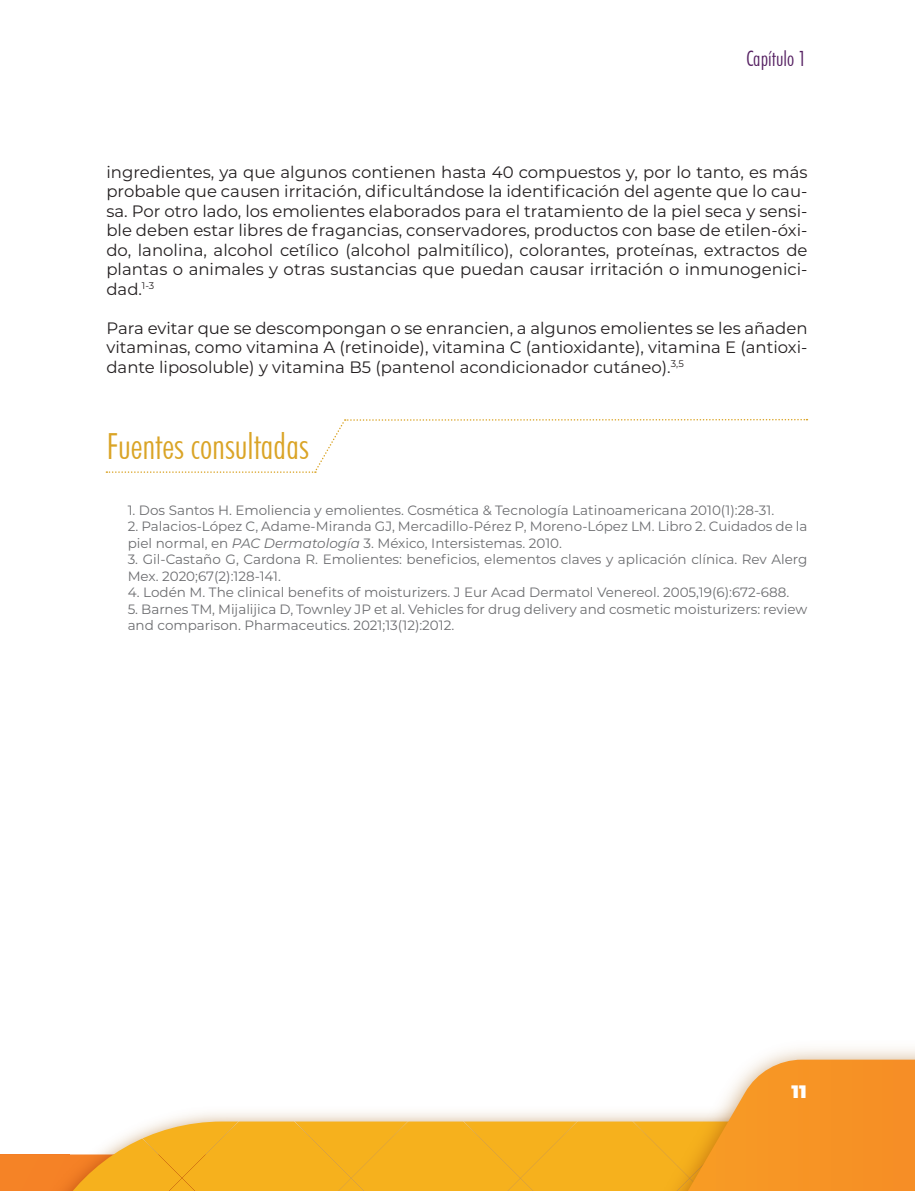
<style>
.page{position:relative;width:915px;height:1191px;background:#fff}
.page>*{position:absolute;margin:0;border:0;box-sizing:border-box;transform-origin:0 0}
.t1{font:300 condensed 36px "Futura BT";color:#daa426}
.t2{font:300 condensed 21px "Futura BT";color:#552062}
.t3{font:900 18px "Montserrat";color:#fff}
.t4{font:16.5px/19.5px "Montserrat";color:#231f20;text-align:justify}
.t5{font:13.5px/16.5px "Montserrat";color:#6c6d70}
.s1{font-style:italic}
</style>
<div class="page">
<svg style="left:0;top:1121px;width:509px;height:70px;background:#f6b63d"></svg>
<svg style="left:509px;top:1059px;width:405px;height:132px"></svg>
<svg style="left:106px;top:419px;width:701px;height:54px"></svg>
<p class="t2" style="left:746px;top:46px;width:62px">Capítulo 1</p>
<p class="t4" style="left:106px;top:161px;width:702px">ingredientes, ya que algunos contienen hasta 40 compuestos y, por lo tanto, es más probable que causen irritación, dificultándose la identificación del agente que lo cau&shy;sa. Por otro lado, los emolientes elaborados para el tratamiento de la piel seca y sensi&shy;ble deben estar libres de fragancias, conservadores, productos con base de etilen-óxi&shy;do, lanolina, alcohol cetílico (alcohol palmitílico), colorantes, proteínas, extractos de plantas o animales y otras sustancias que puedan causar irritación o inmunogenici&shy;dad.<sup>1-3</sup></p>
<p class="t4" style="left:106px;top:317px;width:702px">Para evitar que se descompongan o se enrancien, a algunos emolientes se les añaden vitaminas, como vitamina A (retinoide), vitamina C (antioxidante), vitamina E (antioxi&shy;dante liposoluble) y vitamina B5 (pantenol acondicionador cutáneo).<sup>3,5</sup></p>
<h1 class="t1" style="left:106px;top:424px;width:203px">Fuentes consultadas</h1>
<p class="t5" style="left:128px;top:501px;width:648px">1. Dos Santos H. Emoliencia y emolientes. Cosmética &amp; Tecnología Latinoamericana 2010(1):28-31.</p>
<p class="t5" style="left:128px;top:517px;width:681px">2. Palacios-López C, Adame-Miranda GJ, Mercadillo-Pérez P, Moreno-López LM. Libro 2. Cuidados de la piel normal, en <span class="s1">PAC Dermatología</span> 3. México, Intersistemas. 2010.</p>
<p class="t5" style="left:128px;top:550px;width:681px">3. Gil-Castaño G, Cardona R. Emolientes: beneficios, elementos claves y aplicación clínica. Rev Alerg<br>Mex. 2020;67(2):128-141.</p>
<p class="t5" style="left:128px;top:583px;width:663px">4. Lodén M. The clinical benefits of moisturizers. J Eur Acad Dermatol Venereol. 2005,19(6):672-688.</p>
<p class="t5" style="left:128px;top:600px;width:681px">5. Barnes TM, Mijalijica D, Townley JP et al. Vehicles for drug delivery and cosmetic moisturizers: review and comparison. Pharmaceutics. 2021;13(12):2012.</p>
<p class="t3" style="left:791px;top:1078px;width:17px">11</p>
</div>
